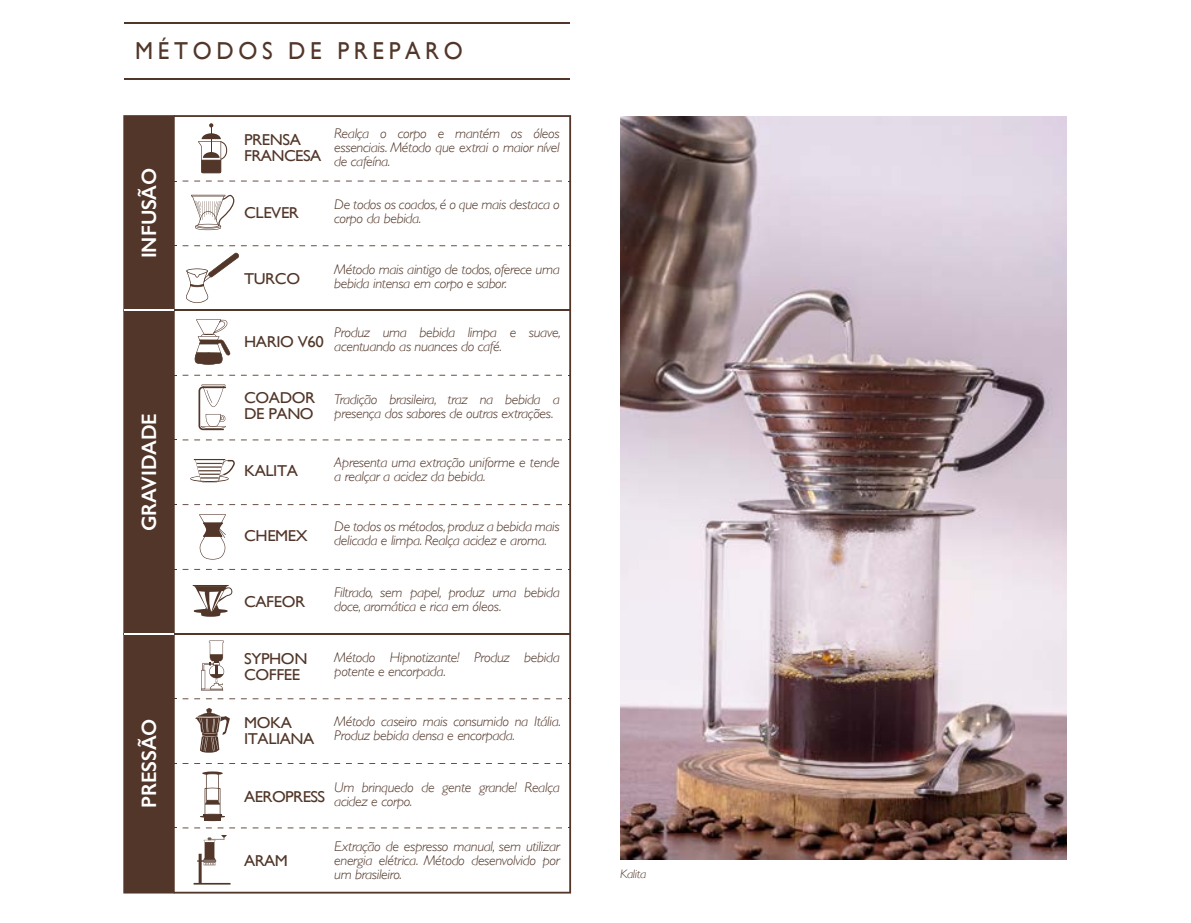
<style>
.page{position:relative;width:1191px;height:923px;background:#fff}
.page>*{position:absolute;margin:0;border:0;box-sizing:border-box;transform-origin:0 0}
.t1{font:24.5px "Gill Sans";letter-spacing:.2em;color:#513629;scale:.94 1}
.t2{font:600 21px "Gill Sans";color:#fff}
.t3{font:15.75px/15.8px "Gill Sans";letter-spacing:-.025em;color:#513629;scale:1.06 1}
.t4{font:italic 300 14px/14px "Gill Sans";letter-spacing:-.025em;color:#513629;scale:1.06 1}
.t5{font:italic 300 12.25px "Gill Sans";letter-spacing:-.025em;color:#513629;scale:1.06 1}
</style>
<div class="page">
<hr style="left:124px;top:22px;width:446px;height:2px;background:#513629">
<hr style="left:124px;top:78px;width:446px;height:2px;background:#513629">
<div style="left:123px;top:115px;width:51px;height:778px;background:#513629"></div>
<svg style="left:174px;top:115px;width:397px;height:778px"></svg>
<hr style="left:124px;top:310px;width:50px;height:1px;background:#fff">
<hr style="left:124px;top:633px;width:50px;height:2px;background:#fff">
<img style="left:620px;top:116px;width:447px;height:744px">
<svg style="left:194px;top:835px;width:36px;height:49px"></svg>
<h1 class="t1" style="left:135px;top:36px;width:350px">MÉTODOS DE PREPARO</h1>
<h2 class="t2" style="left:136px;top:258px;width:92px;rotate:-90deg">INFUSÃO</h2>
<h2 class="t2" style="left:136px;top:531px;width:120px;rotate:-90deg">GRAVIDADE</h2>
<h2 class="t2" style="left:136px;top:808px;width:91px;rotate:-90deg">PRESSÃO</h2>
<p class="t3" style="left:244px;top:132px;width:74px">PRENSA<br>FRANCESA</p>
<p class="t3" style="left:244px;top:204px;width:53px">CLEVER</p>
<p class="t3" style="left:244px;top:270px;width:54px">TURCO</p>
<p class="t4" style="left:334px;top:126px;width:214px;text-align:justify">Realça o corpo e mantém os óleos essenciais. Método que extrai o maior nível de cafeína.</p>
<p class="t4" style="left:334px;top:198px;width:214px">De todos os coados, é o que mais destaca o corpo da bebida.</p>
<p class="t4" style="left:334px;top:262px;width:214px">Método mais aintigo de todos, oferece uma bebida intensa em corpo e sabor.</p>
<p class="t3" style="left:244px;top:333px;width:77px">HARIO V60</p>
<p class="t4" style="left:334px;top:325px;width:215px">Produz uma bebida limpa e suave, acentuando as nuances do café.</p>
<p class="t3" style="left:244px;top:390px;width:69px">COADOR<br>DE PANO</p>
<p class="t3" style="left:244px;top:462px;width:52px">KALITA</p>
<p class="t3" style="left:244px;top:528px;width:62px">CHEMEX</p>
<p class="t4" style="left:334px;top:392px;width:214px">Tradição brasileira, traz na bebida a presença dos sabores de outras extrações.</p>
<p class="t4" style="left:334px;top:455px;width:214px">Apresenta uma extração uniforme e tende a realçar a acidez da bebida.</p>
<p class="t4" style="left:334px;top:519px;width:214px">De todos os métodos, produz a bebida mais delicada e limpa. Realça acidez e aroma.</p>
<p class="t3" style="left:244px;top:593px;width:59px">CAFEOR</p>
<p class="t4" style="left:334px;top:585px;width:214px">Filtrado, sem papel, produz uma bebida doce, aromática e rica em óleos.</p>
<p class="t3" style="left:244px;top:650px;width:61px">SYPHON<br>COFFEE</p>
<p class="t3" style="left:244px;top:714px;width:68px">MOKA<br>ITALIANA</p>
<p class="t3" style="left:244px;top:788px;width:78px">AEROPRESS</p>
<p class="t4" style="left:334px;top:650px;width:214px">Método Hipnotizante! Produz bebida potente e encorpada.</p>
<p class="t4" style="left:334px;top:714px;width:215px">Método caseiro mais consumido na Itália.<br>Produz bebida densa e encorpada.</p>
<p class="t4" style="left:334px;top:780px;width:214px">Um brinquedo de gente grande! Realça acidez e corpo.</p>
<p class="t3" style="left:244px;top:853px;width:43px">ARAM</p>
<p class="t4" style="left:334px;top:839px;width:214px;text-align:justify">Extração de espresso manual, sem utilizar energia elétrica. Método desenvolvido por um brasileiro.</p>
<p class="t5" style="left:620px;top:867px;width:26px">Kalita</p>
</div>
